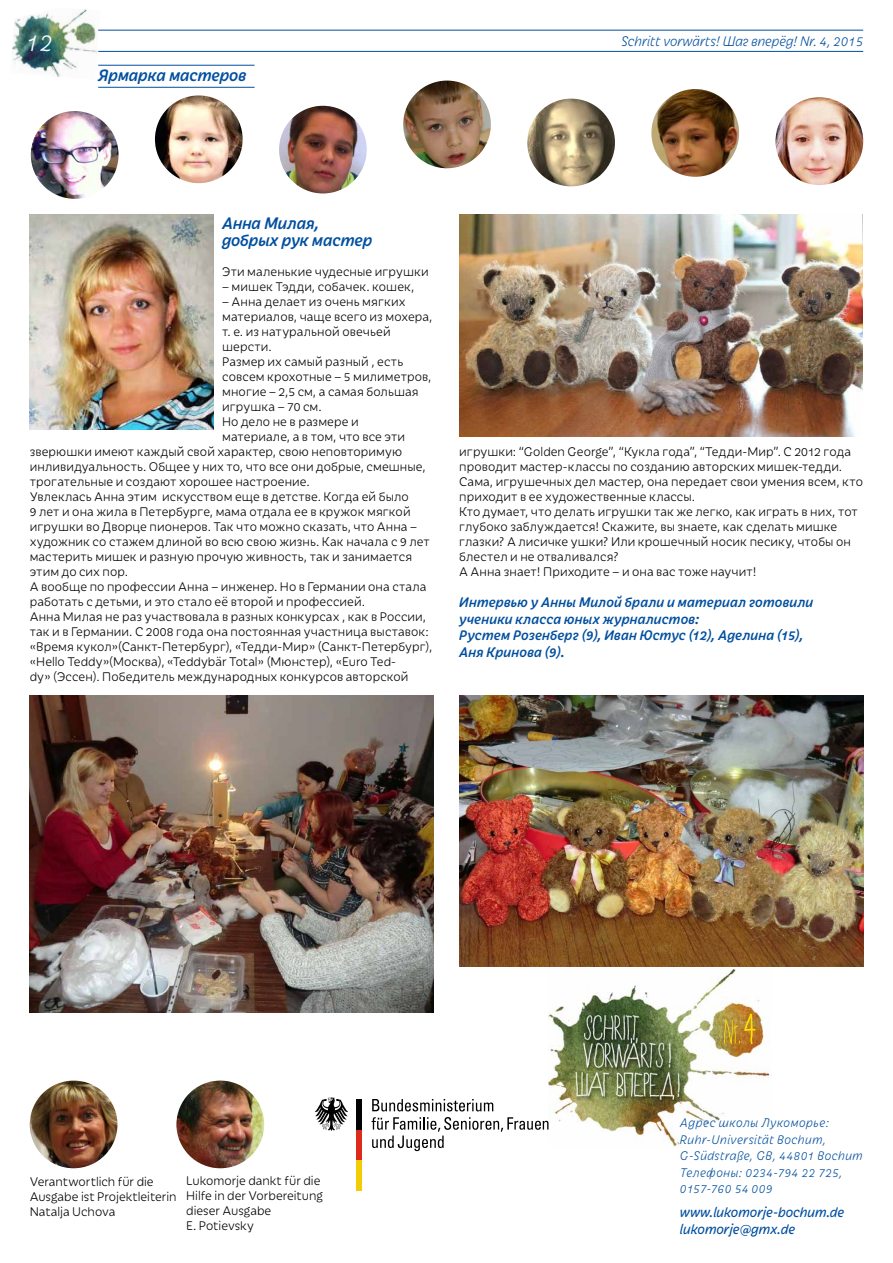
<style>
.page{position:relative;width:893px;height:1263px;background:#fff}
.page>*{position:absolute;margin:0;border:0;box-sizing:border-box;transform-origin:0 0}
.t1{font:italic 300 27px "Iskra";color:#fff}
.t2{font:italic 500 18px/16.5px "Iskra";color:#004f9f}
.t3{font:italic 500 15px/16.5px "Iskra";letter-spacing:.01em;color:#004f9f}
.t4{font:italic 15px/16.5px "Iskra";color:#004f9f}
.t5{font:italic 300 15px "Iskra";color:#004f9f}
.t6{font:300 13.5px/15px "Iskra";letter-spacing:.005em;color:#000}
.t7{font:italic 300 13.5px/16.5px "Iskra";letter-spacing:.03em;color:#004f9f}
</style>
<div class="page">
<img style="left:12px;top:9px;width:88px;height:68px">
<hr style="left:98px;top:30px;width:765px;height:1px;background:#004f9f">
<hr style="left:98px;top:51px;width:765px;height:1px;background:#004f9f">
<hr style="left:98px;top:65px;width:157px;height:1px;background:#004f9f">
<hr style="left:98px;top:87px;width:157px;height:1px;background:#004f9f">
<img style="left:279px;top:106px;width:88px;height:87px;border-radius:44px">
<img style="left:155px;top:95px;width:88px;height:88px;border-radius:44px">
<img style="left:651px;top:89px;width:88px;height:88px;border-radius:44px">
<img style="left:31px;top:111px;width:88px;height:88px;border-radius:44px">
<img style="left:527px;top:99px;width:88px;height:87px;border-radius:44px">
<img style="left:775px;top:97px;width:88px;height:88px;border-radius:44px">
<img style="left:403px;top:81px;width:88px;height:87px;border-radius:44px">
<img style="left:30px;top:215px;width:184px;height:214px">
<img style="left:459px;top:696px;width:404px;height:270px">
<img style="left:30px;top:696px;width:404px;height:316px">
<img style="left:459px;top:214px;width:404px;height:223px">
<img style="left:30px;top:1080px;width:87px;height:88px;border-radius:44px">
<img style="left:176px;top:1080px;width:88px;height:88px;border-radius:44px">
<img style="left:548px;top:969px;width:222px;height:178px">
<svg style="left:372px;top:1117px;width:176px;height:34px"></svg>
<svg style="left:372px;top:1099px;width:121px;height:12px"></svg>
<div style="left:357px;top:1160px;width:5px;height:30px;background:#f3cd03"></div>
<div style="left:357px;top:1129px;width:5px;height:31px;background:#dc2b1b"></div>
<div style="left:357px;top:1099px;width:5px;height:30px;background:#020203"></div>
<svg style="left:315px;top:1097px;width:33px;height:34px"></svg>
<svg style="left:724px;top:1013px;width:32px;height:31px"></svg>
<h1 class="t1" style="left:26px;top:25px;width:29px">12</h1>
<p class="t5" style="left:621px;top:31px;width:243px">Schritt vorwärts! Шаг вперёд! Nr. 4, 2015</p>
<h2 class="t2" style="left:98px;top:66px;width:149px">Ярмарка мастеров</h2>
<h2 class="t2" style="left:222px;top:214px;width:152px">Анна Милая, добрых рук мастер</h2>
<p class="t6" style="left:222px;top:263px;width:208px">Эти маленькие чудесные игрушки</p>
<p class="t6" style="left:222px;top:278px;width:194px">– мишек Тэдди, собачек. кошек,</p>
<p class="t6" style="left:222px;top:293px;width:185px">– Анна делает из очень мягких</p>
<p class="t6" style="left:222px;top:308px;width:212px">материалов, чаще всего из мохера,</p>
<p class="t6" style="left:222px;top:323px;width:170px">т. е. из натуральной овечьей</p>
<p class="t6" style="left:222px;top:338px;width:51px">шерсти.</p>
<p class="t6" style="left:222px;top:353px;width:183px">Размер их самый разный , есть</p>
<p class="t6" style="left:222px;top:368px;width:211px">совсем крохотные – 5 милиметров,</p>
<p class="t6" style="left:222px;top:383px;width:198px">многие – 2,5 см, а самая большая</p>
<p class="t6" style="left:222px;top:398px;width:101px">игрушка – 70 см.</p>
<p class="t6" style="left:222px;top:413px;width:138px">Но дело не в размере и</p>
<p class="t6" style="left:222px;top:428px;width:184px">материале, а в том, что все эти</p>
<p class="t6" style="left:30px;top:443px;width:374px">зверюшки имеют каждый свой характер, свою неповторимую</p>
<p class="t6" style="left:30px;top:458px;width:397px">инливидуальность. Общее у них то, что все они добрые, смешные,</p>
<p class="t6" style="left:30px;top:473px;width:282px">трогательные и создают хорошее настроение.</p>
<p class="t6" style="left:30px;top:488px;width:381px">Увлеклась Анна этим искусством еще в детстве. Когда ей было</p>
<p class="t6" style="left:30px;top:503px;width:382px">9 лет и она жила в Петербурге, мама отдала ее в кружок мягкой</p>
<p class="t6" style="left:30px;top:518px;width:389px">игрушки во Дворце пионеров. Так что можно сказать, что Анна –</p>
<p class="t6" style="left:30px;top:533px;width:402px">художник со стажем длиной во всю свою жизнь. Как начала с 9 лет</p>
<p class="t6" style="left:30px;top:548px;width:384px">мастерить мишек и разную прочую живность, так и занимается</p>
<p class="t6" style="left:30px;top:563px;width:100px">этим до сих пор.</p>
<p class="t6" style="left:30px;top:578px;width:398px">А вообще по профессии Анна – инженер. Но в Германии она стала</p>
<p class="t6" style="left:30px;top:593px;width:337px">работать с детьми, и это стало её второй и профессией.</p>
<p class="t6" style="left:30px;top:608px;width:398px">Анна Милая не раз участвовала в разных конкурсах , как в России,</p>
<p class="t6" style="left:30px;top:623px;width:400px">так и в Германии. С 2008 года она постоянная участница выставок:</p>
<p class="t6" style="left:30px;top:638px;width:404px">«Время кукол»(Санкт-Петербург), «Тедди-Мир» (Санкт-Петербург),</p>
<p class="t6" style="left:30px;top:653px;width:368px">«Hello Teddy»(Москва), «Teddybär Total» (Мюнстер), «Euro Ted-</p>
<p class="t6" style="left:30px;top:668px;width:380px">dy» (Эссен). Победитель международных конкурсов авторской</p>
<p class="t6" style="left:459px;top:443px;width:405px">игрушки: “Golden George”, “Кукла года”, “Тедди-Мир”. С 2012 года проводит мастер-классы по созданию авторских мишек-тедди.<br>Сама, игрушечных дел мастер, она передает свои умения всем, кто приходит в ее художественные классы.<br>Кто думает, что делать игрушки так же легко, как играть в них, тот глубоко заблуждается! Скажите, вы знаете, как сделать мишке глазки? А лисичке ушки? Или крошечный носик песику, чтобы он блестел и не отваливался?<br>А Анна знает! Приходите – и она вас тоже научит!</p>
<p class="t3" style="left:459px;top:593px;width:356px">Интервью у Анны Милой брали и материал готовили ученики класса юных журналистов:<br>Рустем Розенберг (9), Иван Юстус (12), Аделина (15), Аня Кринова (9).</p>
<p class="t6" style="left:30px;top:1173px;width:148px">Verantwortlich für die<br>Ausgabe ist Projektleiterin<br>Natalja Uchova</p>
<p class="t6" style="left:186px;top:1173px;width:138px">Lukomorje dankt für die<br>Hilfe in der Vorbereitung dieser Ausgabe<br>E. Potievsky</p>
<p class="t7" style="left:680px;top:1114px;width:184px">Адрес школы Лукоморье:<br>Ruhr-Universität Bochum,<br>G-Südstraße, GB, 44801 Bochum<br>Телефоны: 0234-794 22 725,<br>0157-760 54 009</p>
<p class="t4" style="left:680px;top:1203px;width:166px">www.lukomorje-bochum.de lukomorje@gmx.de</p>
</div>
